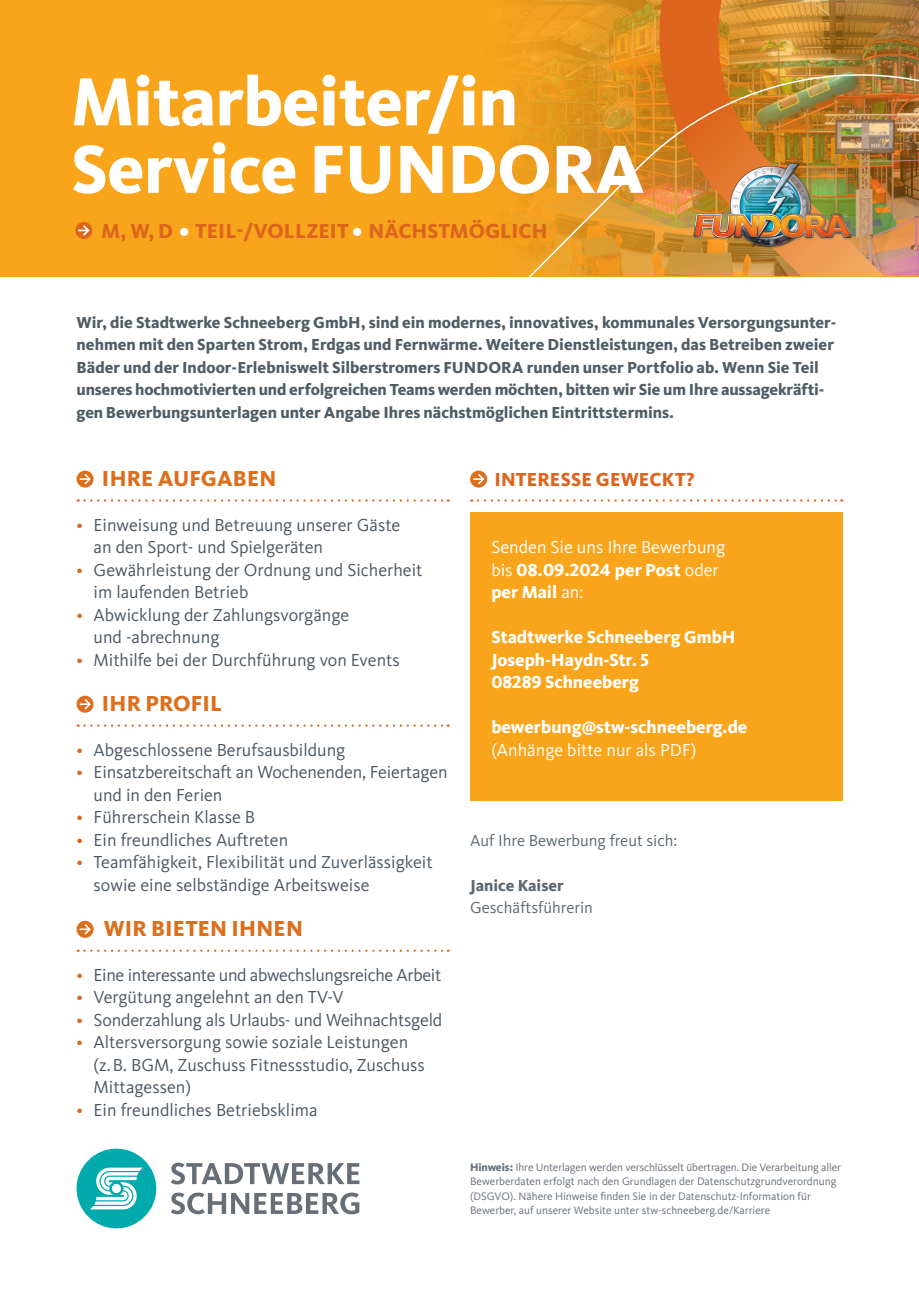
<style>
.page{position:relative;width:919px;height:1289px;background:#fff}
.page>*{position:absolute;margin:0;border:0;box-sizing:border-box;transform-origin:0 0}
.t1{font:800 70.5px/67.5px "Kievit OT";letter-spacing:-.01em;color:#fff}
.t2{font:800 22.5px "Kievit OT";letter-spacing:.005em;color:#dd6e1c}
.t3{font:800 21px "Kievit OT";letter-spacing:.005em;color:#dc641c}
.t4{font:800 19.5px "Kievit OT";letter-spacing:.005em;color:#dc641c}
.t5{font:18px/22.5px "Kievit OT";color:#4c5762}
.t6{font:800 18px/22.5px "Kievit OT";color:#fff}
.t7{font:18px/22.5px "Kievit OT";color:#fff}
.t8{font:18px "Kievit OT";letter-spacing:-.02em;color:#4c5762}
.t9{font:800 16.5px/22.5px "Kievit OT";color:#505d65}
.t10{font:16.5px/22.5px "Kievit OT";color:#5d6870}
.t11{font:11.25px/14.2px "Kievit OT";color:#666e78}
.s1{color:#fff}
.s2{color:#dc641c}
.s3{font-weight:800}
.s4{font-weight:400}
</style>
<div class="page">
<div style="left:0;top:0;width:918px;height:276px;background:#f9a51b"></div>
<svg style="left:78px;top:499px;width:370px;height:2px"></svg>
<svg style="left:78px;top:724px;width:370px;height:2px"></svg>
<svg style="left:78px;top:949px;width:370px;height:2px"></svg>
<svg style="left:77px;top:470px;width:17px;height:17px"></svg>
<svg style="left:80px;top:474px;width:11px;height:10px"></svg>
<svg style="left:77px;top:695px;width:17px;height:17px"></svg>
<svg style="left:80px;top:699px;width:11px;height:10px"></svg>
<svg style="left:77px;top:920px;width:17px;height:17px"></svg>
<svg style="left:80px;top:924px;width:11px;height:10px"></svg>
<svg style="left:478px;top:499px;width:364px;height:2px"></svg>
<svg style="left:470px;top:470px;width:17px;height:17px"></svg>
<svg style="left:473px;top:474px;width:11px;height:10px"></svg>
<div style="left:470px;top:512px;width:372px;height:288px;background:#f9a51b"></div>
<img style="left:511px;top:0;width:407px;height:53px">
<div style="left:77px;top:1148px;width:79px;height:80px;background:#00aaad;border-radius:50%"></div>
<svg style="left:90px;top:1167px;width:53px;height:42px"></svg>
<svg style="left:171px;top:1162px;width:188px;height:52px"></svg>
<svg style="left:651px;top:0;width:233px;height:53px;background:#cb812c"></svg>
<img style="left:508px;top:53px;width:410px;height:223px">
<div style="left:75px;top:222px;width:17px;height:17px;background:#dc641c;border-radius:50%"></div>
<svg style="left:78px;top:225px;width:11px;height:11px"></svg>
<img style="left:690px;top:156px;width:165px;height:92px">
<p class="t1" style="left:71px;top:68px;width:574px">Mitarbeiter/in<br>Service FUNDORA</p>
<p class="t3" style="left:101px;top:218px;width:447px">M, W, D <span class="s1">•</span> TEIL-/VOLLZEIT <span class="s1">•</span> NÄCHSTMÖGLICH</p>
<p class="t9" style="left:77px;top:311px;width:761px">Wir, die Stadtwerke Schneeberg GmbH, sind ein modernes, innovatives, kommunales Versorgungsunter&shy;nehmen mit den Sparten Strom, Erdgas und Fernwärme. Weitere Dienstleistungen, das Betreiben zweier Bäder und der Indoor-Erlebniswelt Silberstromers FUNDORA runden unser Portfolio ab. Wenn Sie Teil unseres hochmotivierten und erfolgreichen Teams werden möchten, bitten wir Sie um Ihre aussagekräfti&shy;gen Bewerbungsunterlagen unter Angabe Ihres nächstmöglichen Eintrittstermins.</p>
<p class="t2" style="left:102px;top:464px;width:176px">IHRE AUFGABEN</p>
<p class="t5" style="left:94px;top:513px;width:308px;text-indent:-17px"><span class="s2">•</span> Einweisung und Betreuung unserer Gäste an den Sport- und Spielgeräten</p>
<p class="t5" style="left:94px;top:558px;width:330px;text-indent:-17px"><span class="s2">•</span> Gewährleistung der Ordnung und Sicherheit im laufenden Betrieb</p>
<p class="t5" style="left:94px;top:603px;width:257px;text-indent:-17px"><span class="s2">•</span> Abwicklung der Zahlungsvorgänge und -abrechnung</p>
<p class="t5" style="left:77px;top:648px;width:325px"><span class="s2">•</span> Mithilfe bei der Durchführung von Events</p>
<p class="t2" style="left:102px;top:689px;width:122px">IHR PROFIL</p>
<p class="t5" style="left:77px;top:738px;width:270px"><span class="s2">•</span> Abgeschlossene Berufsausbildung</p>
<p class="t5" style="left:94px;top:761px;width:355px;text-indent:-17px"><span class="s2">•</span> Einsatzbereitschaft an Wochenenden, Feiertagen und in den Ferien</p>
<p class="t5" style="left:77px;top:806px;width:180px"><span class="s2">•</span> Führerschein Klasse B</p>
<p class="t5" style="left:77px;top:828px;width:213px"><span class="s2">•</span> Ein freundliches Auftreten</p>
<p class="t5" style="left:94px;top:851px;width:340px;text-indent:-17px"><span class="s2">•</span> Teamfähigkeit, Flexibilität und Zuverlässigkeit sowie eine selbständige Arbeitsweise</p>
<p class="t2" style="left:104px;top:914px;width:200px">WIR BIETEN IHNEN</p>
<p class="t8" style="left:77px;top:964px;width:366px"><span class="s2">•</span> Eine interessante und abwechslungsreiche Arbeit</p>
<p class="t5" style="left:77px;top:986px;width:268px"><span class="s2">•</span> Vergütung angelehnt an den TV-V</p>
<p class="t5" style="left:77px;top:1008px;width:367px"><span class="s2">•</span> Sonderzahlung als Urlaubs- und Weihnachtsgeld</p>
<p class="t5" style="left:94px;top:1031px;width:333px;text-indent:-17px"><span class="s2">•</span> Altersversorgung sowie soziale Leistungen (z.B. BGM, Zuschuss Fitnessstudio, Zuschuss<br>Mittagessen)</p>
<p class="t5" style="left:77px;top:1098px;width:242px"><span class="s2">•</span> Ein freundliches Betriebsklima</p>
<p class="t4" style="left:494px;top:467px;width:202px">INTERESSE GEWECKT?</p>
<p class="t7" style="left:491px;top:536px;width:235px">Senden Sie uns Ihre Bewerbung bis <span class="s3">08.09.2024 per Post</span> oder <span class="s3">per Mail</span> an:</p>
<p class="t6" style="left:491px;top:625px;width:245px">Stadtwerke Schneeberg GmbH<br>Joseph-Haydn-Str. 5<br>08289 Schneeberg</p>
<p class="t6" style="left:491px;top:715px;width:257px">bewerbung@stw-schneeberg.de <span class="s4">(Anhänge bitte nur als PDF)</span></p>
<p class="t10" style="left:470px;top:829px;width:208px">Auf Ihre Bewerbung freut sich:</p>
<p class="t10" style="left:470px;top:874px;width:124px"><span class="s3">Janice Kaiser<br></span>Geschäftsführerin</p>
<p class="t11" style="left:470px;top:1160px;width:372px"><span class="s3">Hinweis:</span> Ihre Unterlagen werden verschlüsselt übertragen. Die Verarbeitung aller<br>Bewerberdaten erfolgt nach den Grundlagen der Datenschutzgrundverordnung (DSGVO). Nähere Hinweise finden Sie in der Datenschutz-Information für</p>
<p class="t11" style="left:470px;top:1202px;width:301px">Bewerber, auf unserer Website unter stw-schneeberg.de/Karriere</p>
</div>
